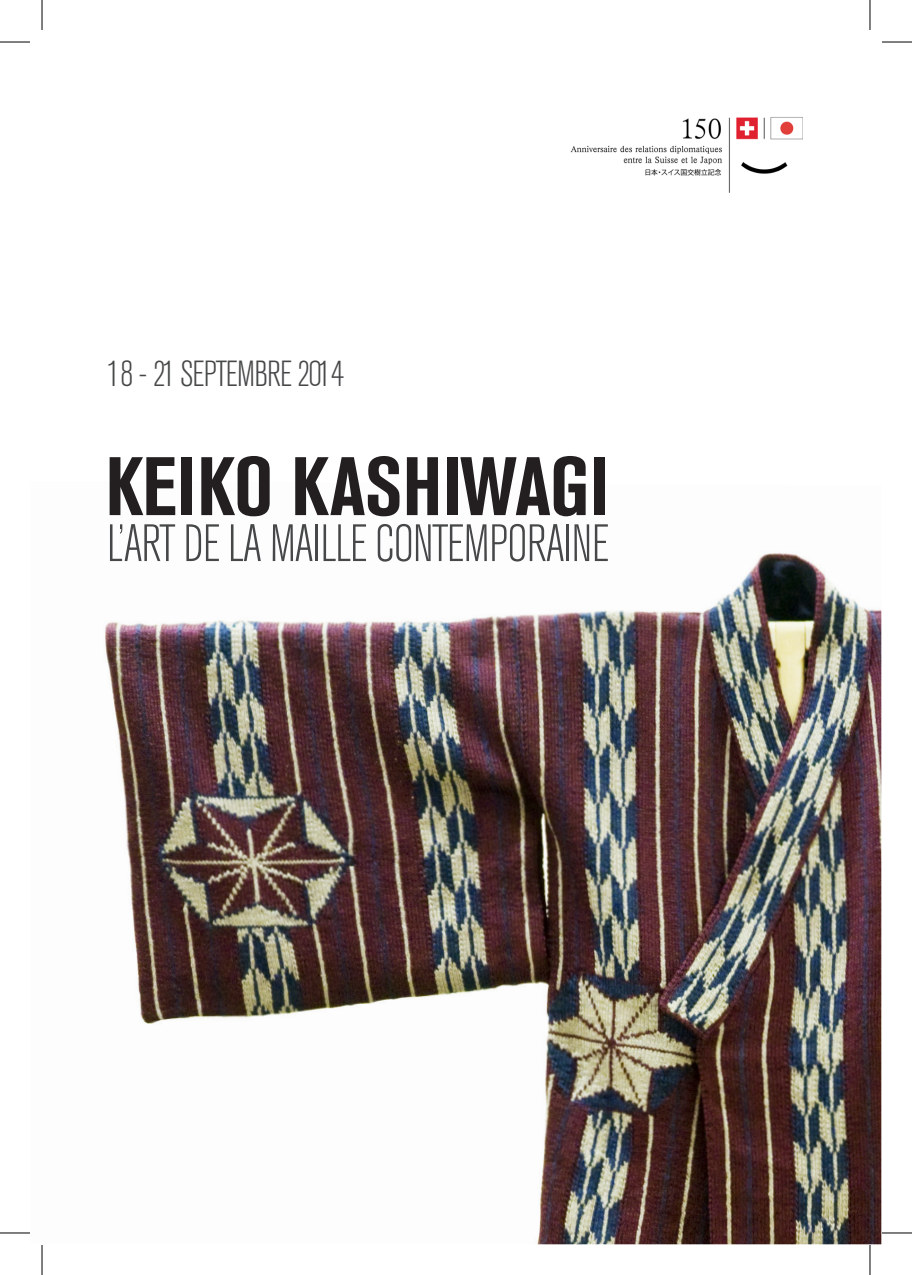
<style>
.page{position:relative;width:912px;height:1275px;background:#fff}
.page>*{position:absolute;margin:0;border:0;box-sizing:border-box;transform-origin:0 0}
.t1{font:700 82px "Akzidenz Grot Con BQ";color:#231f20}
.t2{font:300 52px "Akzidenz Grot Con BQ";letter-spacing:-.03em;color:#464748}
.t3{font:300 36px "Akzidenz Grot Con BQ";letter-spacing:-.02em;color:#464748}
</style>
<div class="page">
<img style="left:105px;top:553px;width:776px;height:691px">
<img style="left:570px;top:117px;width:233px;height:76px">
<hr style="left:0;top:42px;width:30px;height:1px;background:#000">
<hr style="left:882px;top:42px;width:30px;height:1px;background:#000">
<hr style="left:0;top:1232px;width:30px;height:1px;background:#000">
<hr style="left:882px;top:1232px;width:30px;height:1px;background:#000">
<hr style="left:42px;top:0;width:1px;height:30px;background:#000">
<hr style="left:42px;top:1245px;width:1px;height:30px;background:#000">
<hr style="left:869px;top:0;width:1px;height:30px;background:#000">
<hr style="left:869px;top:1245px;width:1px;height:30px;background:#000">
<p class="t3" style="left:107px;top:354px;width:239px">18 - 21 SEPTEMBRE 2014</p>
<p class="t1" style="left:105px;top:440px;width:505px">KEIKO KASHIWAGI</p>
<p class="t2" style="left:107px;top:515px;width:504px">L’ART DE LA MAILLE CONTEMPORAINE</p>
</div>
